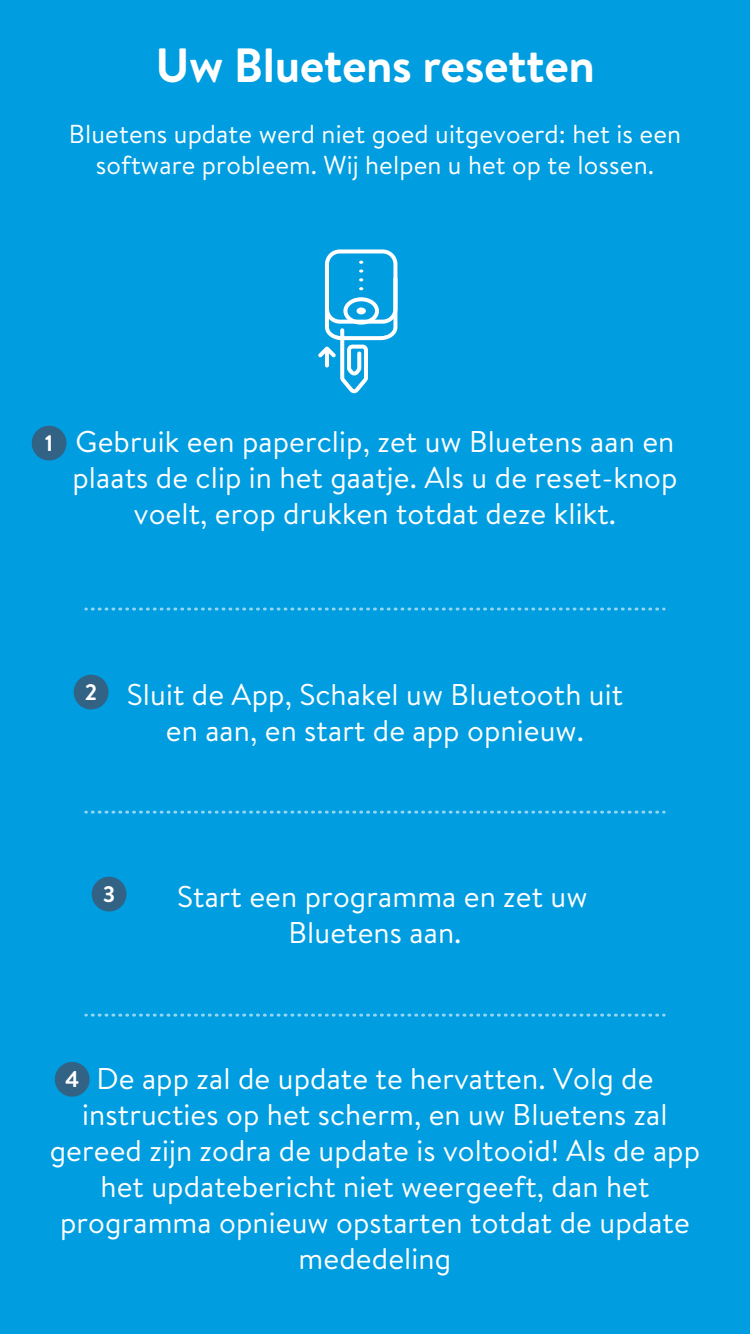
<style>
.page{position:relative;width:750px;height:1334px;background:#009de0}
.page>*{position:absolute;margin:0;border:0;box-sizing:border-box;transform-origin:0 0}
.t1{font:700 48px "Brandon Text";letter-spacing:-.01em;color:#fff}
.t2{font:30px/36px "Brandon Text";letter-spacing:.005em;color:#fff;text-align:center}
.t3{font:26px/31.2px "Brandon Text";letter-spacing:.005em;color:#fff;text-align:center}
.t4{font:700 22.5px "Brandon Text";color:#fff}
</style>
<div class="page">
<svg style="left:318px;top:249px;width:79px;height:144px"></svg>
<div style="left:32px;top:426px;width:35px;height:34px;background:#326284;border-radius:50%"></div>
<div style="left:74px;top:675px;width:35px;height:34px;background:#326284;border-radius:50%"></div>
<div style="left:92px;top:877px;width:35px;height:34px;background:#326284;border-radius:50%"></div>
<div style="left:55px;top:1062px;width:35px;height:35px;background:#326284;border-radius:50%"></div>
<svg style="left:86px;top:608px;width:579px;height:3px"></svg>
<svg style="left:86px;top:811px;width:579px;height:3px"></svg>
<svg style="left:86px;top:1014px;width:579px;height:3px"></svg>
<h1 class="t1" style="left:155px;top:32px;width:441px">Uw Bluetens resetten</h1>
<p class="t3" style="left:69px;top:118px;width:614px">Bluetens update werd niet goed uitgevoerd: het is een software probleem. Wij helpen u het op te lossen.</p>
<p class="t4" style="left:45px;top:427px;width:10px">1</p>
<p class="t2" style="left:72px;top:422px;width:607px">Gebruik een paperclip, zet uw Bluetens aan en plaats de clip in het gaatje. Als u de reset-knop voelt, erop drukken totdat deze klikt.</p>
<p class="t4" style="left:85px;top:676px;width:14px">2</p>
<p class="t2" style="left:127px;top:675px;width:498px">Sluit de App, Schakel uw Bluetooth uit en aan, en start de app opnieuw.</p>
<p class="t4" style="left:103px;top:878px;width:14px">3</p>
<p class="t2" style="left:177px;top:877px;width:412px">Start een programma en zet uw<br>Bluetens aan.</p>
<p class="t2" style="left:50px;top:1059px;width:652px">De app zal de update te hervatten. Volg de instructies op het scherm, en uw Bluetens zal gereed zijn zodra de update is voltooid! Als de app het updatebericht niet weergeeft, dan het programma opnieuw opstarten totdat de update mededeling</p>
<p class="t4" style="left:65px;top:1063px;width:16px">4</p>
</div>
